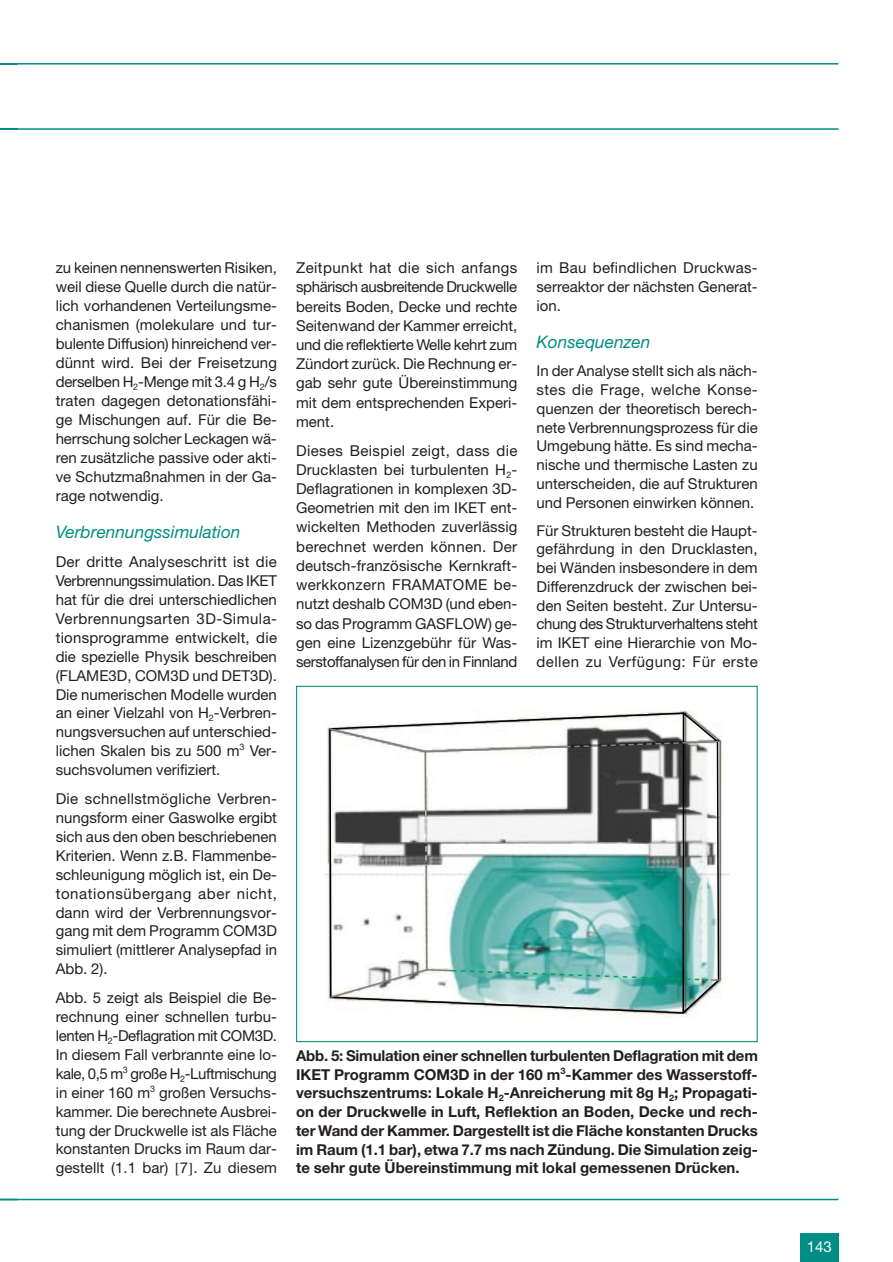
<style>
.page{position:relative;width:893px;height:1262px;background:#fff}
.page>*{position:absolute;margin:0;border:0;box-sizing:border-box;transform-origin:0 0}
.t1{font:italic 17.25px "Helvetica Neue";color:#008e84}
.t2{font:15px/18.9px "Helvetica Neue";color:#231f20;text-align:justify}
.t3{font:700 15px/18.8px "Helvetica Neue";color:#231f20;text-align:justify}
.t4{font:15px "Helvetica Neue";color:#fff}
</style>
<div class="page">
<div style="left:800px;top:1233px;width:38px;height:28px;background:#008e84"></div>
<hr style="left:0;top:63px;width:838px;height:2px;background:#008e84">
<hr style="left:0;top:128px;width:838px;height:2px;background:#008e84">
<hr style="left:0;top:1198px;width:838px;height:2px;background:#008e84">
<svg style="left:0;top:1198px;width:17px;height:1px"></svg>
<img style="left:326px;top:710px;width:403px;height:307px">
<svg style="left:328px;top:711px;width:392px;height:303px"></svg>
<p class="t2" style="left:56px;top:260px;width:223px">zu keinen nennenswerten Risiken, weil diese Quelle durch die natür&shy;lich vorhandenen Verteilungsme&shy;chanismen (molekulare und tur&shy;bulente Diffusion) hinreichend ver&shy;dünnt wird. Bei der Freisetzung derselben H<sub>2</sub>-Menge mit 3.4 g H<sub>2</sub>/s traten dagegen detonationsfähi&shy;ge Mischungen auf. Für die Be&shy;herrschung solcher Leckagen wä&shy;ren zusätzliche passive oder akti&shy;ve Schutzmaßnahmen in der Ga&shy;rage notwendig.</p>
<p class="t1" style="left:56px;top:526px;width:186px">Verbrennungssimulation</p>
<p class="t2" style="left:56px;top:553px;width:223px">Der dritte Analyseschritt ist die Verbrennungssimulation. Das IKET hat für die drei unterschiedlichen Verbrennungsarten 3D-Simula&shy;tionsprogramme entwickelt, die die spezielle Physik beschreiben (FLAME3D, COM3D und DET3D).<br>Die numerischen Modelle wurden an einer Vielzahl von H<sub>2</sub>-Verbren&shy;nungsversuchen auf unterschied&shy;lichen Skalen bis zu 500 m<sup>3</sup> Ver&shy;suchsvolumen verifiziert.</p>
<p class="t2" style="left:56px;top:790px;width:223px">Die schnellstmögliche Verbren&shy;nungsform einer Gaswolke ergibt sich aus den oben beschriebenen Kriterien. Wenn z.B. Flammenbe&shy;schleunigung möglich ist, ein De&shy;tonationsübergang aber nicht, dann wird der Verbrennungsvor&shy;gang mit dem Programm COM3D simuliert (mittlerer Analysepfad in Abb. 2).</p>
<p class="t2" style="left:56px;top:989px;width:223px">Abb. 5 zeigt als Beispiel die Be&shy;rechnung einer schnellen turbu&shy;lenten H<sub>2</sub>-Deflagration mit COM3D.<br>In diesem Fall verbrannte eine lo&shy;kale, 0,5 m<sup>3</sup> große H<sub>2</sub>-Luftmischung in einer 160 m<sup>3</sup> großen Versuchs&shy;kammer. Die berechnete Ausbrei&shy;tung der Druckwelle ist als Fläche konstanten Drucks im Raum dar&shy;gestellt (1.1 bar) 7 . Zu diesem</p>
<p class="t2" style="left:296px;top:260px;width:223px">Zeitpunkt hat die sich anfangs sphärisch ausbreitende Druckwelle bereits Boden, Decke und rechte Seitenwand der Kammer erreicht, und die reflektierte Welle kehrt zum Zündort zurück. Die Rechnung er&shy;gab sehr gute Übereinstimmung mit dem entsprechenden Experi&shy;ment.</p>
<p class="t2" style="left:296px;top:442px;width:223px">Dieses Beispiel zeigt, dass die Drucklasten bei turbulenten H<sub>2</sub>- Deflagrationen in komplexen 3D-Geometrien mit den im IKET ent&shy;wickelten Methoden zuverlässig berechnet werden können. Der deutsch-französische Kernkraft&shy;werkkonzern FRAMATOME be&shy;nutzt deshalb COM3D (und eben&shy;so das Programm GASFLOW) ge&shy;gen eine Lizenzgebühr für Was&shy;serstoffanalysen für den in Finnland</p>
<p class="t2" style="left:536px;top:260px;width:223px">im Bau befindlichen Druckwas&shy;serreaktor der nächsten Generat&shy;ion.</p>
<p class="t1" style="left:536px;top:336px;width:115px">Konsequenzen</p>
<p class="t2" style="left:536px;top:363px;width:223px">In der Analyse stellt sich als näch&shy;stes die Frage, welche Konse&shy;quenzen der theoretisch berech&shy;nete Verbrennungsprozess für die Umgebung hätte. Es sind mecha&shy;nische und thermische Lasten zu unterscheiden, die auf Strukturen und Personen einwirken können.</p>
<p class="t2" style="left:536px;top:522px;width:223px">Für Strukturen besteht die Haupt&shy;gefährdung in den Drucklasten, bei Wänden insbesondere in dem Differenzdruck der zwischen bei&shy;den Seiten besteht. Zur Untersu&shy;chung des Strukturverhaltens steht im IKET eine Hierarchie von Mo&shy;dellen zu Verfügung: Für erste</p>
<p class="t3" style="left:296px;top:1047px;width:463px">Abb. 5: Simulation einer schnellen turbulenten Deflagration mit dem IKET Programm COM3D in der 160 m<sup>3</sup>-Kammer des Wasserstoff&shy;versuchszentrums: Lokale H<sub>2</sub>-Anreicherung mit 8g H<sub>2</sub>; Propagati&shy;on der Druckwelle in Luft, Reflektion an Boden, Decke und rech&shy;ter Wand der Kammer. Dargestellt ist die Fläche konstanten Drucks im Raum (1.1 bar), etwa 7.7 ms nach Zündung. Die Simulation zeig&shy;te sehr gute Übereinstimmung mit lokal gemessenen Drücken.</p>
<p class="t4" style="left:806px;top:1241px;width:27px">143</p>
</div>
